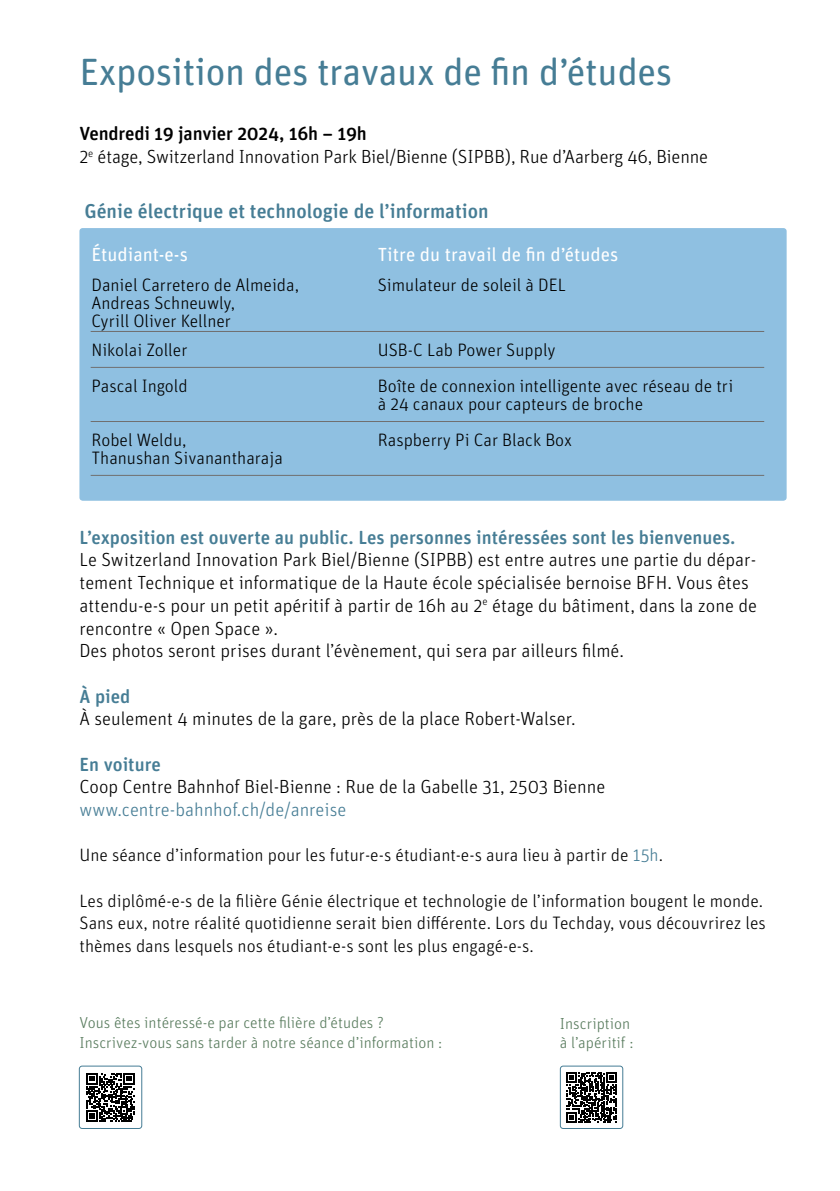
<style>
.page{position:relative;width:840px;height:1191px;background:#fff}
.page>*{position:absolute;margin:0;border:0;box-sizing:border-box;transform-origin:0 0}
.t1{font:38px "Unit Rounded Pro";letter-spacing:-.01em;color:#467d95}
.t2{font:500 20px "Unit Rounded Pro";color:#467d95}
.t3{font:300 19px/22.6px "Unit Rounded Pro";color:#000}
.t4{font:500 19px "Unit Rounded Pro";color:#467d95}
.t5{font:19px "Unit Rounded Pro";color:#fff}
.t6{font:300 19px "Unit Rounded Pro";color:#467d95}
.t7{font:300 18px/18px "Unit Rounded Pro";color:#000}
.t8{font:300 16px/19.2px "Unit Rounded Pro";color:#587b5d}
.s1{font-weight:500}
.s2{color:#467d95}
</style>
<div class="page">
<svg style="left:86px;top:1073px;width:49px;height:48px"></svg>
<div style="left:79px;top:1066px;width:63px;height:62px;border:1px solid #467d95;border-radius:3px"></div>
<svg style="left:566px;top:1072px;width:50px;height:50px"></svg>
<div style="left:560px;top:1066px;width:62px;height:62px;border:1px solid #467d95;border-radius:3px"></div>
<div style="left:79px;top:228px;width:706px;height:272px;background:#8fc0e1;border-radius:3px"></div>
<hr style="left:91px;top:331px;width:672px;height:1px;background:#706f6f">
<hr style="left:91px;top:367px;width:672px;height:1px;background:#706f6f">
<hr style="left:91px;top:421px;width:672px;height:1px;background:#706f6f">
<hr style="left:91px;top:475px;width:672px;height:1px;background:#706f6f">
<h1 class="t1" style="left:79px;top:46px;width:594px">Exposition des travaux de fin d’études</h1>
<p class="t3" style="left:79px;top:122px;width:629px"><span class="s1">Vendredi 19 janvier 2024, 16h – 19h<br></span>2<sup>e</sup> étage, Switzerland Innovation Park Biel/Bienne (SIPBB), Rue dʼAarberg 46, Bienne</p>
<p class="t2" style="left:84px;top:197px;width:405px">Génie électrique et technologie de l’information</p>
<p class="t5" style="left:91px;top:241px;width:98px">Étudiant-e-s</p>
<p class="t5" style="left:377px;top:241px;width:242px">Titre du travail de fin d’études</p>
<p class="t7" style="left:91px;top:275px;width:209px">Daniel Carretero de Almeida,</p>
<p class="t7" style="left:377px;top:275px;width:190px">Simulateur de soleil à DEL</p>
<p class="t7" style="left:91px;top:293px;width:145px">Andreas Schneuwly,<br>Cyrill Oliver Kellner</p>
<p class="t7" style="left:91px;top:340px;width:97px">Nikolai Zoller</p>
<p class="t7" style="left:377px;top:340px;width:179px">USB-C Lab Power Supply</p>
<p class="t7" style="left:91px;top:376px;width:98px">Pascal Ingold</p>
<p class="t7" style="left:377px;top:376px;width:357px">Boîte de connexion intelligente avec réseau de tri à 24 canaux pour capteurs de broche</p>
<p class="t7" style="left:91px;top:430px;width:96px">Robel Weldu,</p>
<p class="t7" style="left:377px;top:430px;width:196px">Raspberry Pi Car Black Box</p>
<p class="t7" style="left:91px;top:448px;width:193px">Thanushan Sivanantharaja</p>
<p class="t4" style="left:79px;top:524px;width:657px">L’exposition est ouverte au public. Les personnes intéressées sont les bienvenues.</p>
<p class="t3" style="left:79px;top:548px;width:678px">Le Switzerland Innovation Park Biel/Bienne (SIPBB) est entre autres une partie du dépar&shy;tement Technique et informatique de la Haute école spécialisée bernoise BFH. Vous êtes attendu-e-s pour un petit apéritif à partir de 16h au 2<sup>e</sup> étage du bâtiment, dans la zone de rencontre « Open Space ».<br>Des photos seront prises durant l’évènement, qui sera par ailleurs filmé.</p>
<p class="t4" style="left:79px;top:682px;width:52px">À pied</p>
<p class="t3" style="left:79px;top:707px;width:497px">À seulement 4 minutes de la gare, près de la place Robert-Walser.</p>
<p class="t4" style="left:79px;top:750px;width:83px">En voiture</p>
<p class="t3" style="left:79px;top:775px;width:527px">Coop Centre Bahnhof Biel-Bienne : Rue de la Gabelle 31, 2503 Bienne</p>
<p class="t6" style="left:79px;top:797px;width:268px">www.centre-bahnhof.ch/de/anreise</p>
<p class="t7" style="left:79px;top:845px;width:584px">Une séance d’information pour les futur-e-s étudiant-e-s aura lieu à partir de <span class="s2">15h</span>.</p>
<p class="t7" style="left:79px;top:889px;width:687px;line-height:22.6px">Les diplômé-e-s de la filière Génie électrique et technologie de l’information bougent le monde.<br>Sans eux, notre réalité quotidienne serait bien différente. Lors du Techday, vous découvrirez les thèmes dans lesquels nos étudiant-e-s sont les plus engagé-e-s.</p>
<p class="t8" style="left:79px;top:1013px;width:364px">Vous êtes intéressé-e par cette filière d’études ?<br>Inscrivez-vous sans tarder à notre séance d’information :</p>
<p class="t8" style="left:559px;top:1013px;width:75px">Inscription à l’apéritif :</p>
</div>
